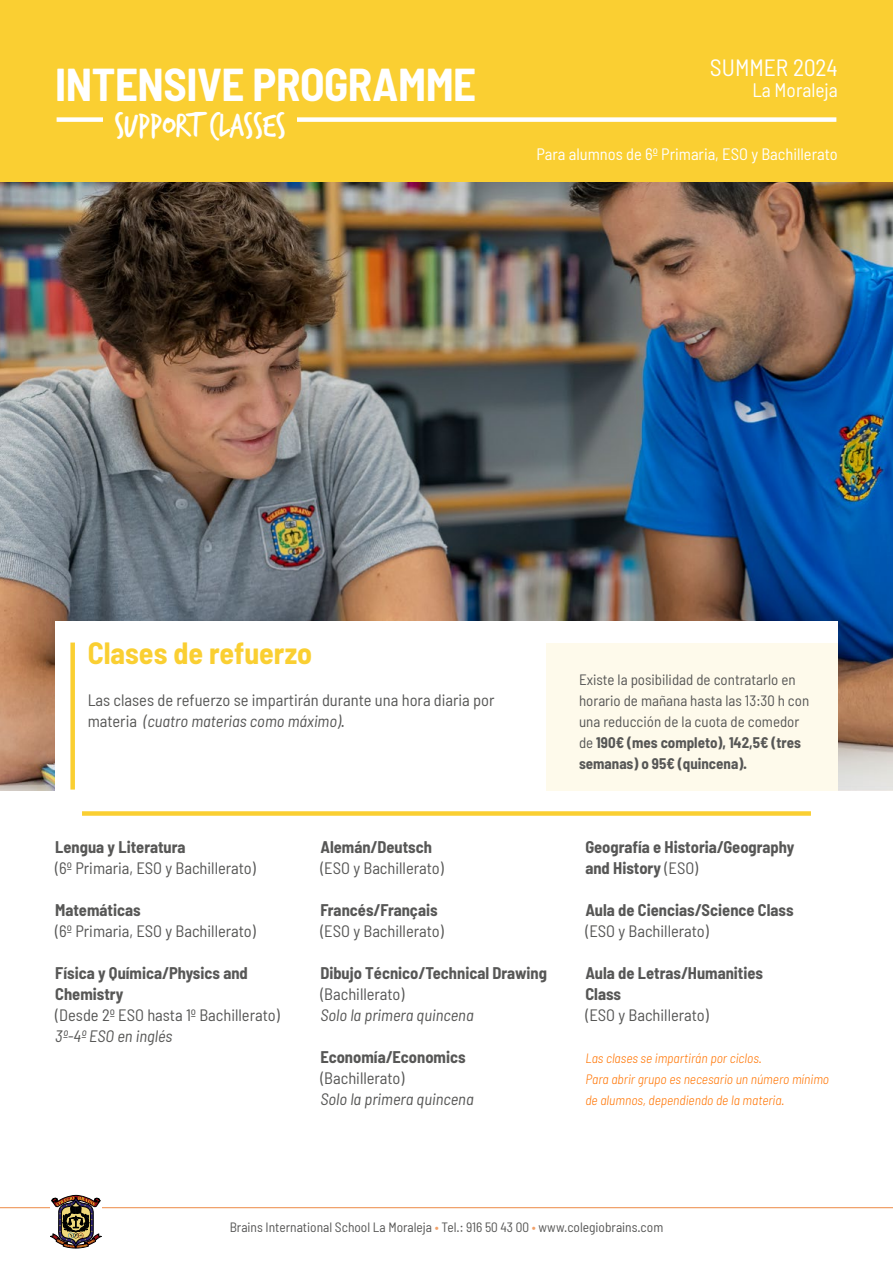
<style>
.page{position:relative;width:893px;height:1263px;background:#fff}
.page>*{position:absolute;margin:0;border:0;box-sizing:border-box;transform-origin:0 0}
.t1{font:700 semi-condensed 45px "Barlow";letter-spacing:-.01em;color:#fff}
.t2{font:36px "Trash Hand";letter-spacing:-.01em;color:#fff}
.t3{font:700 semi-condensed 30px "Barlow";color:#facf32}
.t4{font:semi-condensed 23.55px "Barlow";color:#fff}
.t5{font:semi-condensed 19.5px "Barlow";color:#fff}
.t6{font:semi-condensed 16.5px/21px "Barlow";color:#575756}
.t7{font:700 semi-condensed 16.5px/21px "Barlow";color:#575756}
.t8{font:italic semi-condensed 16.5px "Barlow";color:#575756}
.t9{font:semi-condensed 16.5px "Barlow";color:#fff}
.t10{font:semi-condensed 15px/21px "Barlow";color:#575756}
.t11{font:italic 300 semi-condensed 13.5px/21px "Barlow";color:#ff7400}
.t12{font:semi-condensed 13.5px "Barlow";color:#575756}
.s1{font-style:italic}
.s2{font-weight:700}
.s3{font-weight:400}
.s4{color:#f1a16a}
</style>
<div class="page">
<hr style="left:0;top:1207px;width:893px;height:1px;background:#ed8a45">
<img style="left:0;top:181px;width:893px;height:609px">
<div style="left:55px;top:621px;width:783px;height:189px;background:#fff"></div>
<div style="left:70px;top:642px;width:5px;height:147px;background:#facf32"></div>
<div style="left:82px;top:811px;width:729px;height:5px;background:#facf32"></div>
<div style="left:546px;top:643px;width:292px;height:147px;background:#fefaeb"></div>
<div style="left:0;top:0;width:893px;height:181px;background:#facf32"></div>
<div style="left:57px;top:117px;width:779px;height:5px;background:#fff"></div>
<div style="left:103px;top:108px;width:194px;height:35px;background:#facf32"></div>
<svg style="left:50px;top:1195px;width:51px;height:53px"></svg>
<h1 class="t1" style="left:55px;top:56px;width:422px">INTENSIVE PROGRAMME</h1>
<h2 class="t2" style="left:115px;top:108px;width:173px">SUPPORT CLASSES</h2>
<h3 class="t4" style="left:710px;top:53px;width:129px">SUMMER 2024</h3>
<p class="t5" style="left:752px;top:78px;width:87px">La Moraleja</p>
<p class="t9" style="left:536px;top:144px;width:303px">Para alumnos de 6º Primaria, ESO y Bachillerato</p>
<h3 class="t3" style="left:88px;top:634px;width:226px">Clases de refuerzo</h3>
<p class="t6" style="left:88px;top:689px;width:408px">Las clases de refuerzo se impartirán durante una hora diaria por materia <span class="s1">(cuatro materias como máximo)</span>.</p>
<p class="t10" style="left:579px;top:669px;width:232px">Existe la posibilidad de contratarlo en horario de mañana hasta las 13:30 h con una reducción de la cuota de comedor de <span class="s2">190€ (mes completo), 142,5€ (tres semanas) o 95€ (quincena).</span></p>
<p class="t7" style="left:55px;top:836px;width:132px">Lengua y Literatura</p>
<p class="t6" style="left:55px;top:857px;width:202px">(6º Primaria, ESO y Bachillerato)</p>
<p class="t7" style="left:55px;top:899px;width:87px">Matemáticas</p>
<p class="t6" style="left:55px;top:920px;width:202px">(6º Primaria, ESO y Bachillerato)</p>
<p class="t7" style="left:55px;top:962px;width:194px">Física y Química/Physics and<br>Chemistry</p>
<p class="t6" style="left:55px;top:1004px;width:226px">(Desde 2º ESO hasta 1º Bachillerato)</p>
<p class="t8" style="left:55px;top:1026px;width:119px">3º-4º ESO en inglés</p>
<p class="t7" style="left:320px;top:836px;width:113px">Alemán/Deutsch</p>
<p class="t6" style="left:320px;top:857px;width:125px">(ESO y Bachillerato)</p>
<p class="t7" style="left:320px;top:899px;width:119px">Francés/Français</p>
<p class="t6" style="left:320px;top:920px;width:125px">(ESO y Bachillerato)</p>
<p class="t7" style="left:320px;top:962px;width:228px">Dibujo Técnico/Technical Drawing</p>
<p class="t6" style="left:320px;top:983px;width:86px">(Bachillerato)</p>
<p class="t8" style="left:320px;top:1005px;width:155px">Solo la primera quincena</p>
<p class="t7" style="left:320px;top:1046px;width:147px">Economía/Economics</p>
<p class="t6" style="left:320px;top:1067px;width:86px">(Bachillerato)</p>
<p class="t8" style="left:320px;top:1089px;width:155px">Solo la primera quincena</p>
<p class="t7" style="left:585px;top:836px;width:211px">Geografía e Historia/Geography and History <span class="s3">(ESO)</span></p>
<p class="t7" style="left:585px;top:899px;width:210px">Aula de Ciencias/Science Class</p>
<p class="t6" style="left:585px;top:920px;width:125px">(ESO y Bachillerato)</p>
<p class="t7" style="left:585px;top:962px;width:179px">Aula de Letras/Humanities<br>Class</p>
<p class="t6" style="left:585px;top:1004px;width:125px">(ESO y Bachillerato)</p>
<p class="t11" style="left:585px;top:1047px;width:245px">Las clases se impartirán por ciclos.<br>Para abrir grupo es necesario un número mínimo de alumnos, dependiendo de la materia.</p>
<p class="t12" style="left:230px;top:1218px;width:435px">Brains International School La Moraleja <span class="s4">•</span> Tel.: 916 50 43 00 <span class="s4">•</span> www.colegiobrains.com</p>
</div>
